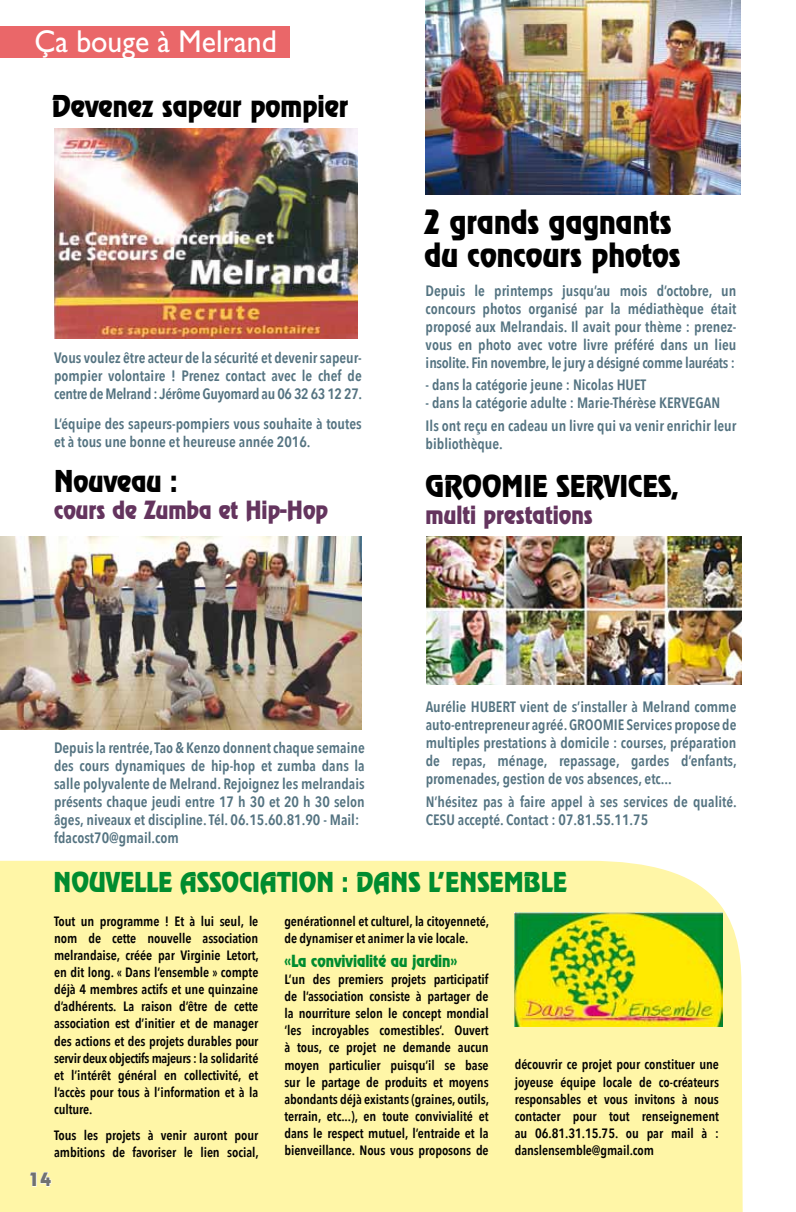
<style>
.page{position:relative;width:796px;height:1212px;background:#fff}
.page>*{position:absolute;margin:0;border:0;box-sizing:border-box;transform-origin:0 0}
.t1{font:31.8px "Gill Sans Std";color:#fff;scale:.93 1}
.t2{font:30px/33px "Revue";color:#000;scale:.9 1}
.t3{font:27px "Revue";color:#000;scale:.9 1}
.t4{font:24.6px "Revue";color:#008c2f;scale:.9 1}
.t5{font:22.5px "Revue";color:#64345e;scale:.9 1}
.t6{font:16.5px "Revue";color:#707172}
.t7{font:600 15px/18px "Avenir Next Condensed";color:#547381}
.t8{font:15px "Revue";letter-spacing:-.005em;color:#008c2f;scale:.9 1}
.t9{font:600 13.5px/17.1px "Avenir Next Condensed";letter-spacing:-.005em;color:#000;text-align:justify}
</style>
<div class="page">
<img style="left:54px;top:129px;width:303px;height:209px">
<div style="left:0;top:27px;width:289px;height:31px;background:#ea6769"></div>
<img style="left:0;top:537px;width:361px;height:192px">
<img style="left:425px;top:0;width:315px;height:195px">
<img style="left:426px;top:537px;width:315px;height:148px">
<div style="left:0;top:861px;width:742px;height:351px;background:#fff6a7"></div>
<img style="left:514px;top:912px;width:208px;height:115px">
<svg style="left:30px;top:1172px;width:21px;height:15px"></svg>
<h1 class="t1" style="left:34px;top:23px;width:262px">Ça bouge à Melrand</h1>
<h3 class="t3" style="left:52px;top:88px;width:331px">Devenez sapeur pompier</h3>
<p class="t7" style="left:54px;top:348px;width:309px;text-align:justify">Vous voulez être acteur de la sécurité et devenir sapeur&shy;pompier volontaire ! Prenez contact avec le chef de centre de Melrand : Jérôme Guyomard au 06 32 63 12 27.</p>
<p class="t7" style="left:54px;top:415px;width:309px">L’équipe des sapeurs-pompiers vous souhaite à toutes et à tous une bonne et heureuse année 2016.</p>
<h3 class="t3" style="left:54px;top:463px;width:138px">Nouveau :</h3>
<h3 class="t5" style="left:54px;top:495px;width:306px">cours de Zumba et Hip-Hop</h3>
<h2 class="t2" style="left:424px;top:205px;width:286px">2 grands gagnants du concours photos</h2>
<p class="t7" style="left:425px;top:281px;width:312px;text-align:justify">Depuis le printemps jusqu’au mois d’octobre, un concours photos organisé par la médiathèque était proposé aux Melrandais. Il avait pour thème : prenez&shy;vous en photo avec votre livre préféré dans un lieu insolite. Fin novembre, le jury a désigné comme lauréats :</p>
<p class="t7" style="left:425px;top:376px;width:222px">- dans la catégorie jeune : Nicolas HUET</p>
<p class="t7" style="left:425px;top:392px;width:312px;line-height:22.2px">- dans la catégorie adulte : Marie-Thérèse KERVEGAN<br>Ils ont reçu en cadeau un livre qui va venir enrichir leur</p>
<p class="t7" style="left:425px;top:434px;width:79px">bibliothèque.</p>
<h3 class="t3" style="left:425px;top:468px;width:283px">GROOMIE SERVICES,</h3>
<h3 class="t5" style="left:425px;top:500px;width:187px">multi prestations</h3>
<p class="t7" style="left:54px;top:739px;width:312px">Depuis la rentrée, Tao &amp; Kenzo donnent chaque semaine des cours dynamiques de hip-hop et zumba dans la salle polyvalente de Melrand. Rejoignez les melrandais présents chaque jeudi entre 17 h 30 et 20 h 30 selon âges, niveaux et discipline. Tél. 06.15.60.81.90 - Mail: fdacost70@gmail.com</p>
<p class="t7" style="left:425px;top:698px;width:312px;text-align:justify">Aurélie HUBERT vient de s’installer à Melrand comme auto-entrepreneur agréé. GROOMIE Services propose de multiples prestations à domicile : courses, préparation de repas, ménage, repassage, gardes d’enfants, promenades, gestion de vos absences, etc...</p>
<p class="t7" style="left:425px;top:792px;width:312px">N’hésitez pas à faire appel à ses services de qualité.<br>CESU accepté. Contact : 07.81.55.11.75</p>
<h3 class="t4" style="left:54px;top:866px;width:571px">NOUVELLE ASSOCIATION : DANS L’ENSEMBLE</h3>
<p class="t9" style="left:54px;top:912px;width:206px">Tout un programme ! Et à lui seul, le nom de cette nouvelle association melrandaise, créée par Virginie Letort, en dit long. « Dans l’ensemble » compte déjà 4 membres actifs et une quinzaine d’adhérents. La raison d’être de cette association est d’initier et de manager des actions et des projets durables pour servir deux objectifs majeurs : la solidarité et l’intérêt général en collectivité, et l’accès pour tous à l’information et à la culture.</p>
<p class="t9" style="left:54px;top:1126px;width:206px">Tous les projets à venir auront pour ambitions de favoriser le lien social,</p>
<p class="t6" style="left:31px;top:1168px;width:22px">14</p>
<p class="t9" style="left:284px;top:912px;width:206px">genérationnel et culturel, la citoyenneté, de dynamiser et animer la vie locale.</p>
<p class="t8" style="left:284px;top:951px;width:193px">«La convivialité au jardin»</p>
<p class="t9" style="left:284px;top:970px;width:206px">L’un des premiers projets participatif de l’association consiste à partager de la nourriture selon le concept mondial ‘les incroyables comestibles’. Ouvert à tous, ce projet ne demande aucun moyen particulier puisqu’il se base sur le partage de produits et moyens abondants déjà existants (graines, outils, terrain, etc...), en toute convivialité et dans le respect mutuel, l’entraide et la bienveillance. Nous vous proposons de</p>
<p class="t9" style="left:514px;top:1056px;width:206px">découvrir ce projet pour constituer une joyeuse équipe locale de co-créateurs responsables et vous invitons à nous contacter pour tout renseignement au 06.81.31.15.75. ou par mail à : danslensemble@gmail.com</p>
</div>
